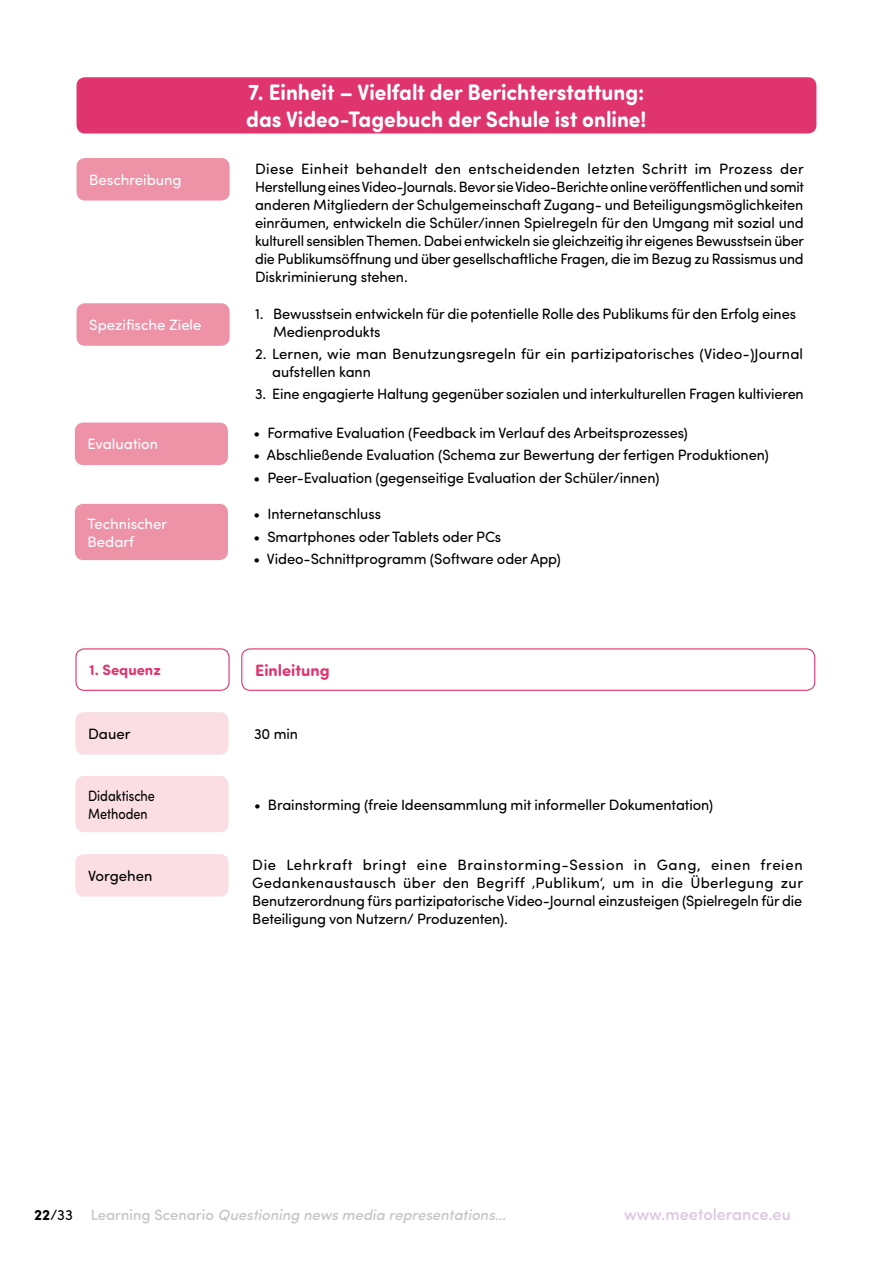
<style>
.page{position:relative;width:893px;height:1263px;background:#fff}
.page>*{position:absolute;margin:0;border:0;box-sizing:border-box;transform-origin:0 0}
.t1{font:700 22.5px/27px "Sofia Pro Soft";color:#fff;scale:.94 1}
.t2{font:500 16.5px "Sofia Pro Soft";color:#dcc6e1}
.t3{font:700 16.5px "Sofia Pro Soft";color:#e0346e}
.t4{font:15px/18px "Sofia Pro Soft";letter-spacing:-.005em;color:#000;text-align:justify}
.t5{font:italic 500 15px "Sofia Pro Soft";color:#c6c6c6}
.t6{font:15px/18px "Sofia Pro Soft";color:#fff}
.t7{font:15px/18px "Sofia Pro Soft";letter-spacing:-.005em;color:#000;scale:.85 1}
.t8{font:700 15px "Sofia Pro Soft";color:#e0346e}
.s1{font-weight:700;font-style:normal;color:#000}
.s2{font-weight:400;font-style:normal;color:#000}
.s3{font-style:normal}
</style>
<div class="page">
<div style="left:77px;top:77px;width:739px;height:57px;background:#e0346e;border-radius:9px"></div>
<div style="left:77px;top:158px;width:153px;height:43px;background:#ed92a7;border-radius:9px"></div>
<div style="left:77px;top:303px;width:153px;height:43px;background:#ed92a7;border-radius:9px"></div>
<div style="left:75px;top:423px;width:153px;height:42px;background:#ed92a7;border-radius:9px"></div>
<div style="left:75px;top:504px;width:153px;height:56px;background:#ed92a7;border-radius:9px"></div>
<div style="left:75px;top:648px;width:155px;height:43px;border:1px solid #e0346e;border-radius:9px"></div>
<div style="left:241px;top:648px;width:574px;height:43px;border:1px solid #e0346e;border-radius:9px"></div>
<div style="left:75px;top:712px;width:153px;height:43px;background:#fadee4;border-radius:9px"></div>
<div style="left:75px;top:776px;width:153px;height:56px;background:#fadee4;border-radius:9px"></div>
<div style="left:75px;top:854px;width:153px;height:43px;background:#fadee4;border-radius:9px"></div>
<h1 class="t1" style="left:246px;top:78px;width:427px">7. Einheit – Vielfalt der Berichterstattung: das Video-Tagebuch der Schule ist online!</h1>
<p class="t6" style="left:89px;top:170px;width:94px">Beschreibung</p>
<p class="t4" style="left:255px;top:159px;width:550px">Diese Einheit behandelt den entscheidenden letzten Schritt im Prozess der Herstellung eines Video-Journals. Bevor sie Video-Berichte online veröffentlichen und somit anderen Mitgliedern der Schulgemeinschaft Zugang- und Beteiligungsmöglichkeiten einräumen, entwickeln die Schüler/innen Spielregeln für den Umgang mit sozial und kulturell sensiblen Themen. Dabei entwickeln sie gleichzeitig ihr eigenes Bewusstsein über die Publikumsöffnung und über gesellschaftliche Fragen, die im Bezug zu Rassismus und Diskriminierung stehen.</p>
<p class="t6" style="left:89px;top:315px;width:114px">Spezifische Ziele</p>
<p class="t4" style="left:273px;top:304px;width:524px;text-indent:-18px">1. Bewusstsein entwickeln für die potentielle Rolle des Publikums für den Erfolg eines<br>Medienprodukts</p>
<p class="t4" style="left:272px;top:344px;width:532px;text-indent:-17px">2. Lernen, wie man Benutzungsregeln für ein partizipatorisches (Video-)Journal aufstellen kann</p>
<p class="t4" style="left:255px;top:384px;width:550px">3. Eine engagierte Haltung gegenüber sozialen und interkulturellen Fragen kultivieren</p>
<p class="t6" style="left:88px;top:435px;width:72px">Evaluation</p>
<p class="t4" style="left:253px;top:423px;width:436px">• Formative Evaluation (Feedback im Verlauf des Arbeitsprozesses)</p>
<p class="t4" style="left:253px;top:445px;width:517px">• Abschließende Evaluation (Schema zur Bewertung der fertigen Produktionen)</p>
<p class="t4" style="left:253px;top:468px;width:407px">• Peer-Evaluation (gegenseitige Evaluation der Schüler/innen)</p>
<p class="t6" style="left:88px;top:514px;width:81px">Technischer<br>Bedarf</p>
<p class="t4" style="left:253px;top:504px;width:129px">• Internetanschluss</p>
<p class="t4" style="left:253px;top:527px;width:249px">• Smartphones oder Tablets oder PCs</p>
<p class="t4" style="left:253px;top:549px;width:309px">• Video-Schnittprogramm (Software oder App)</p>
<p class="t8" style="left:89px;top:659px;width:73px">1. Sequenz</p>
<p class="t3" style="left:255px;top:658px;width:76px">Einleitung</p>
<p class="t4" style="left:88px;top:724px;width:44px">Dauer</p>
<p class="t4" style="left:254px;top:724px;width:46px">30 min</p>
<p class="t7" style="left:88px;top:786px;width:80px">Didaktische<br>Methoden</p>
<p class="t4" style="left:254px;top:795px;width:461px">• Brainstorming (freie Ideensammlung mit informeller Dokumentation)</p>
<p class="t4" style="left:88px;top:866px;width:66px">Vorgehen</p>
<p class="t4" style="left:252px;top:855px;width:552px">Die Lehrkraft bringt eine Brainstorming-Session in Gang, einen freien Gedankenaustausch über den Begriff ‚Publikum‘, um in die Überlegung zur Benutzerordnung fürs partizipatorische Video-Journal einzusteigen (Spielregeln für die Beteiligung von Nutzern/ Produzenten).</p>
<p class="t5" style="left:34px;top:1203px;width:474px"><span class="s1">22</span><span class="s2">/33</span> <span class="s3">Learning Scenario</span> Questioning news media representations…</p>
<p class="t2" style="left:624px;top:1202px;width:168px">www.meetolerance.eu</p>
</div>
